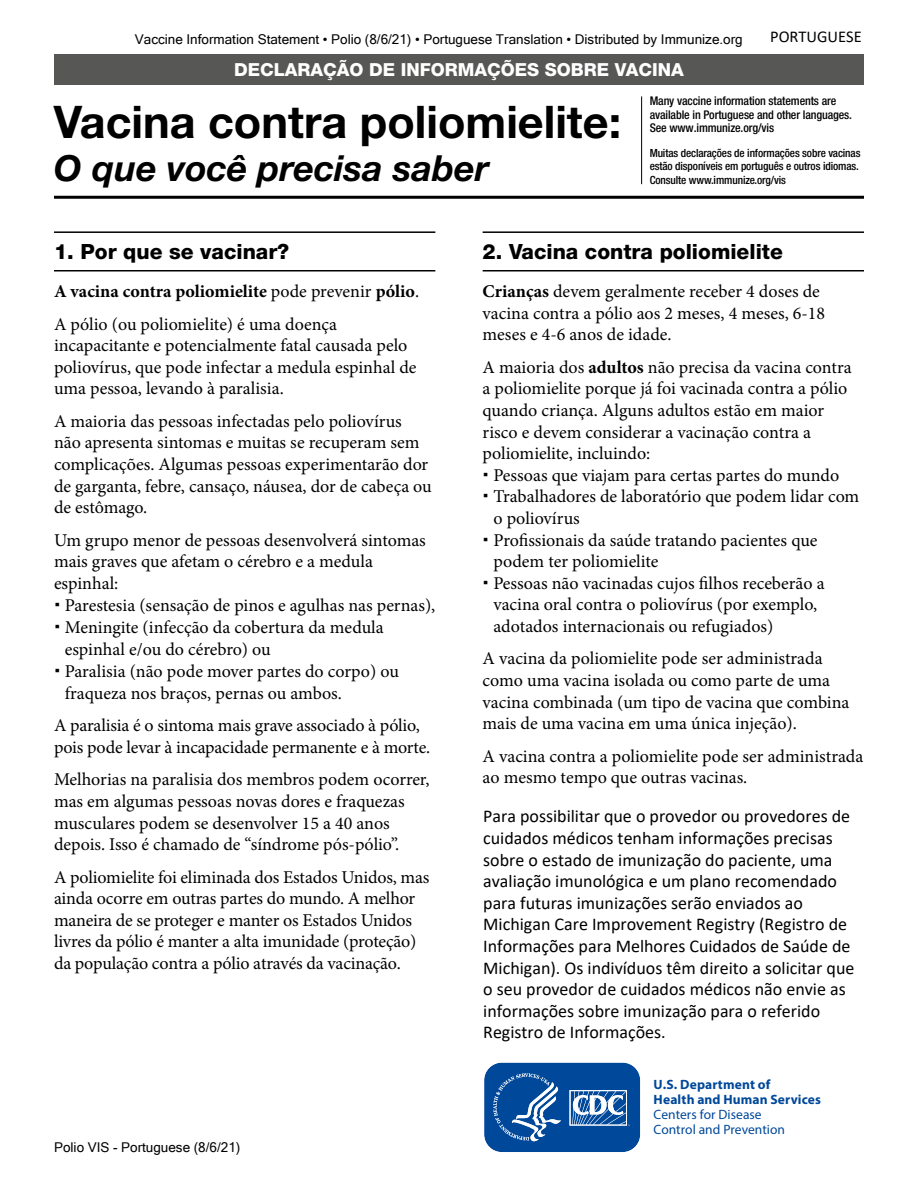
<style>
.page{position:relative;width:918px;height:1188px;background:#fff}
.page>*{position:absolute;margin:0;border:0;box-sizing:border-box;transform-origin:0 0}
.t1{font:700 45px "Helvetica Neue LT Std";color:#000}
.t2{font:italic 700 36px "Helvetica Neue LT Std";color:#000}
.t3{font:800 21px "Helvetica Neue LT Std";color:#000}
.t4{font:18px/21.6px "Minion Pro";color:#000}
.t5{font:18px/21.6px "Calibri";color:#000}
.t6{font:700 18px "Minion Pro";color:#000}
.t7{font:800 18px "Helvetica Neue LT Std";color:#fff}
.t8{font:16.5px "Calibri";color:#010202}
.t9{font:13.5px "Microsoft Sans Serif";color:#020203}
.t10{font:700 13.5px/15px "Myriad Pro";letter-spacing:.01em;color:#00489a}
.t11{font:13.5px/15px "Myriad Pro";color:#00489a}
.t12{font:500 condensed 12px/13.5px "Helvetica Neue LT Std";letter-spacing:-.01em;color:#000}
.t13{font:500 condensed 11.25px "Helvetica Neue LT Std";letter-spacing:-.01em;color:#000}
.s1{font-weight:400}
.s2{font-weight:700}
</style>
<div class="page">
<div style="left:54px;top:54px;width:810px;height:31px;background:#575756"></div>
<hr style="left:54px;top:196px;width:810px;height:3px;background:#000">
<svg style="left:484px;top:1062px;width:157px;height:90px;background:#2965aa"></svg>
<hr style="left:641px;top:96px;width:1px;height:88px;background:#000">
<hr style="left:483px;top:231px;width:381px;height:2px;background:#000">
<hr style="left:483px;top:270px;width:381px;height:1px;background:#000">
<hr style="left:54px;top:231px;width:381px;height:2px;background:#000">
<hr style="left:54px;top:270px;width:381px;height:1px;background:#000">
<p class="t9" style="left:135px;top:31px;width:609px">Vaccine Information Statement • Polio (8/6/21) • Portuguese Translation • Distributed by Immunize.org</p>
<p class="t8" style="left:770px;top:25px;width:93px">PORTUGUESE</p>
<p class="t7" style="left:234px;top:59px;width:451px">DECLARAÇÃO DE INFORMAÇÕES SOBRE VACINA</p>
<p class="t12" style="left:650px;top:94px;width:204px">Many vaccine information statements are available in Portuguese and other languages.</p>
<h1 class="t1" style="left:54px;top:94px;width:569px">Vacina contra poliomielite:</h1>
<p class="t12" style="left:650px;top:121px;width:126px">See www.immunize.org/vis</p>
<p class="t13" style="left:650px;top:146px;width:212px">Muitas declarações de informações sobre vacinas</p>
<p class="t2" style="left:54px;top:146px;width:436px">O que você precisa saber</p>
<p class="t13" style="left:650px;top:160px;width:211px">estão disponíveis em português e outros idiomas.</p>
<p class="t13" style="left:650px;top:173px;width:138px">Consulte www.immunize.org/vis</p>
<p class="t3" style="left:54px;top:239px;width:237px">1. Por que se vacinar?</p>
<h4 class="t6" style="left:54px;top:279px;width:367px">A vacina contra poliomielite <span class="s1">pode prevenir</span> pólio<span class="s1">.</span></h4>
<p class="t4" style="left:54px;top:313px;width:364px">A pólio (ou poliomielite) é uma doença incapacitante e potencialmente fatal causada pelo poliovírus, que pode infectar a medula espinhal de uma pessoa, levando à paralisia.</p>
<p class="t4" style="left:54px;top:410px;width:379px">A maioria das pessoas infectadas pelo poliovírus não apresenta sintomas e muitas se recuperam sem complicações. Algumas pessoas experimentarão dor de garganta, febre, cansaço, náusea, dor de cabeça ou de estômago.</p>
<p class="t4" style="left:54px;top:529px;width:373px">Um grupo menor de pessoas desenvolverá sintomas mais graves que afetam o cérebro e a medula espinhal:</p>
<p class="t4" style="left:65px;top:595px;width:372px">Parestesia (sensação de pinos e agulhas nas pernas),</p>
<p class="t4" style="left:65px;top:617px;width:321px">Meningite (infecção da cobertura da medula espinhal e/ou do cérebro) ou</p>
<p class="t4" style="left:65px;top:661px;width:336px">Paralisia (não pode mover partes do corpo) ou fraqueza nos braços, pernas ou ambos.</p>
<p class="t4" style="left:54px;top:715px;width:378px">A paralisia é o sintoma mais grave associado à pólio, pois pode levar à incapacidade permanente e à morte.</p>
<p class="t4" style="left:54px;top:769px;width:377px">Melhorias na paralisia dos membros podem ocorrer, mas em algumas pessoas novas dores e fraquezas musculares podem se desenvolver 15 a 40 anos depois. Isso é chamado de “síndrome pós-pólio”.</p>
<p class="t4" style="left:54px;top:866px;width:377px">A poliomielite foi eliminada dos Estados Unidos, mas ainda ocorre em outras partes do mundo. A melhor maneira de se proteger e manter os Estados Unidos livres da pólio é manter a alta imunidade (proteção) da população contra a pólio através da vacinação.</p>
<p class="t9" style="left:54px;top:1139px;width:188px">Polio VIS - Portuguese (8/6/21)</p>
<p class="t3" style="left:483px;top:239px;width:302px">2. Vacina contra poliomielite</p>
<p class="t4" style="left:483px;top:281px;width:344px"><span class="s2">Crianças</span> devem geralmente receber 4 doses de vacina contra a pólio aos 2 meses, 4 meses, 6-18 meses e 4-6 anos de idade.</p>
<p class="t4" style="left:483px;top:356px;width:370px">A maioria dos <span class="s2">adultos</span> não precisa da vacina contra a poliomielite porque já foi vacinada contra a pólio quando criança. Alguns adultos estão em maior risco e devem considerar a vacinação contra a poliomielite, incluindo:</p>
<p class="t4" style="left:493px;top:464px;width:347px">Pessoas que viajam para certas partes do mundo</p>
<p class="t4" style="left:493px;top:486px;width:367px">Trabalhadores de laboratório que podem lidar com</p>
<p class="t4" style="left:493px;top:507px;width:88px">o poliovírus</p>
<p class="t4" style="left:493px;top:529px;width:326px">Profssionais da saúde tratando pacientes que podem ter poliomielite</p>
<p class="t4" style="left:493px;top:572px;width:333px">Pessoas não vacinadas cujos flhos receberão a vacina oral contra o poliovírus (por exemplo, adotados internacionais ou refugiados)</p>
<p class="t4" style="left:483px;top:648px;width:368px">A vacina da poliomielite pode ser administrada como uma vacina isolada ou como parte de uma vacina combinada (um tipo de vacina que combina mais de uma vacina em uma única injeção).</p>
<p class="t4" style="left:483px;top:745px;width:382px">A vacina contra a poliomielite pode ser administrada ao mesmo tempo que outras vacinas.</p>
<p class="t5" style="left:483px;top:805px;width:373px">Para possibilitar que o provedor ou provedores de cuidados médicos tenham informações precisas sobre o estado de imunização do paciente, uma avaliação imunológica e um plano recomendado para futuras imunizações serão enviados ao Michigan Care Improvement Registry (Registro de Informações para Melhores Cuidados de Saúde de Michigan). Os indivíduos têm direito a solicitar que</p>
<p class="t5" style="left:483px;top:978px;width:364px">o seu provedor de cuidados médicos não envie as informações sobre imunização para o referido<br>Registro de Informações.</p>
<p class="t10" style="left:654px;top:1077px;width:169px">U.S. Department of<br>Health and Human Services</p>
<p class="t11" style="left:654px;top:1107px;width:133px">Centers for Disease<br>Control and Prevention</p>
</div>
